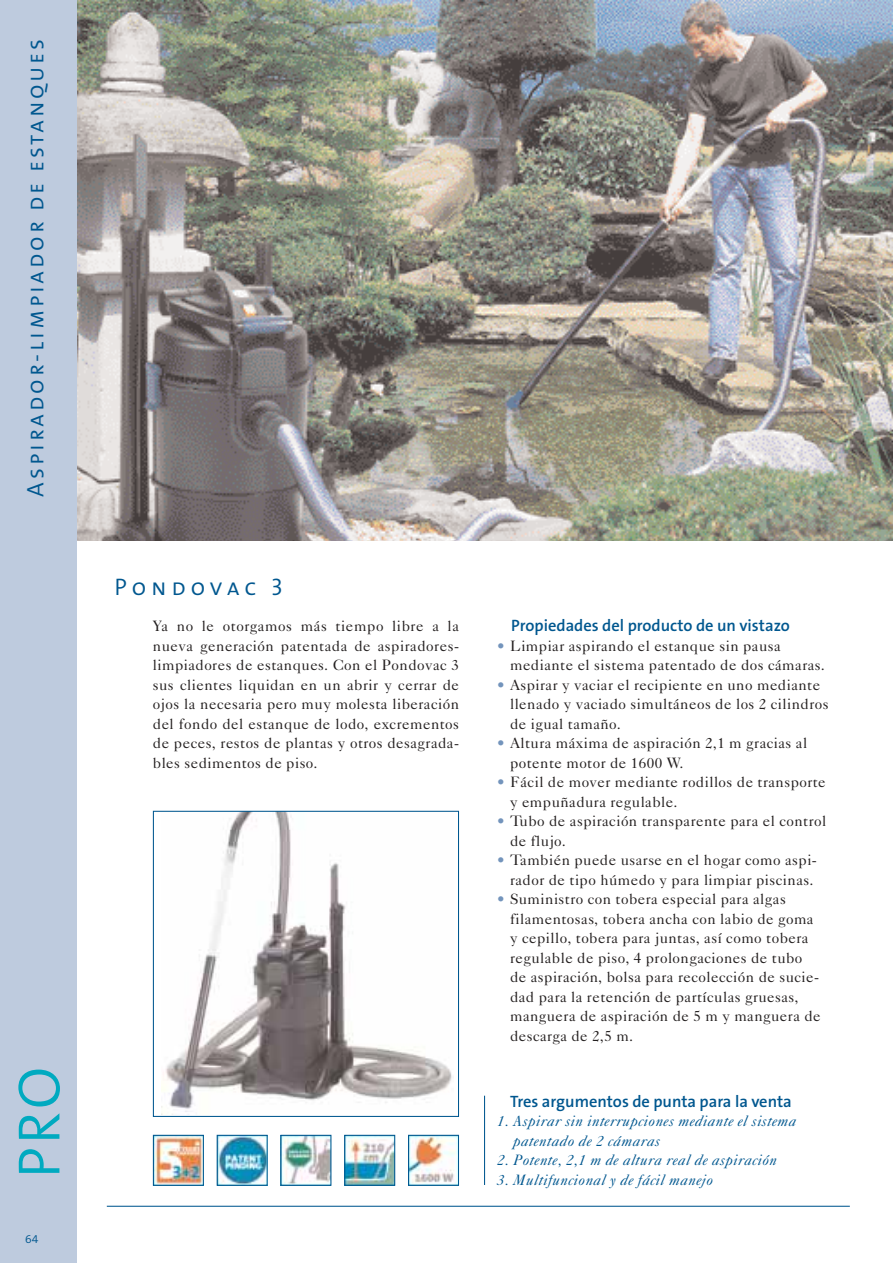
<style>
.page{position:relative;width:893px;height:1263px;background:#fff}
.page>*{position:absolute;margin:0;border:0;box-sizing:border-box;transform-origin:0 0}
.t1{font:60px "The Sans Semi Light Caps";color:#00aac0}
.t2{font:24px "The Sans Semi Light Caps";letter-spacing:.115em;color:#00578f}
.t3{font:24px "The Sans Semi Light Caps";letter-spacing:.2em;color:#00578f}
.t4{font:600 16.5px "The Sans B6";color:#00578f}
.t5{font:15px/19.5px "Caslon Five Forty";letter-spacing:.03em;color:#231f1f}
.t6{font:italic 15px/19.5px "Caslon Five Forty";letter-spacing:.03em;color:#00578f}
.t7{font:300 12px "The Sans B4";color:#00578f}
.s1{color:#7394bc}
</style>
<div class="page">
<hr style="left:107px;top:1206px;width:743px;height:1px;background:#00578f">
<img style="left:76px;top:1px;width:817px;height:540px">
<hr style="left:484px;top:1096px;width:1px;height:89px;background:#00578f">
<div style="left:0;top:1px;width:76px;height:1262px;background:#becbde"></div>
<img style="left:162px;top:813px;width:290px;height:302px">
<div style="left:153px;top:811px;width:306px;height:306px;border:1px solid #00578f"></div>
<img style="left:155px;top:1137px;width:47px;height:47px">
<div style="left:153px;top:1135px;width:51px;height:51px;border:1px solid #00578f"></div>
<img style="left:219px;top:1137px;width:47px;height:47px">
<div style="left:217px;top:1135px;width:51px;height:51px;border:1px solid #00578f"></div>
<img style="left:282px;top:1137px;width:47px;height:47px">
<div style="left:280px;top:1135px;width:51px;height:51px;border:1px solid #00578f"></div>
<img style="left:346px;top:1137px;width:47px;height:47px">
<div style="left:344px;top:1135px;width:51px;height:51px;border:1px solid #00578f"></div>
<img style="left:410px;top:1137px;width:47px;height:47px">
<div style="left:408px;top:1135px;width:51px;height:51px;border:1px solid #00578f"></div>
<h2 class="t2" style="left:21px;top:497px;width:459px;rotate:-90deg">Aspirador-limpiador de estanques</h2>
<h1 class="t1" style="left:4px;top:1178px;width:113px;rotate:-90deg">PRO</h1>
<p class="t7" style="left:25px;top:1234px;width:15px">64</p>
<h2 class="t3" style="left:115px;top:572px;width:170px">Pondovac 3</h2>
<p class="t5" style="left:153px;top:618px;width:308px;text-align:justify">Ya no le otorgamos más tiempo libre a la nueva generación patentada de aspiradores&shy;limpiadores de estanques. Con el Pondovac 3 sus clientes liquidan en un abrir y cerrar de ojos la necesaria pero muy molesta liberación del fondo del estanque de lodo, excrementos de peces, restos de plantas y otros desagrada&shy;bles sedimentos de piso.</p>
<p class="t4" style="left:511px;top:619px;width:280px">Propiedades del producto de un vistazo</p>
<p class="t5" style="left:510px;top:637px;width:316px;text-indent:-13px"><span class="s1">•</span> Limpiar aspirando el estanque sin pausa mediante el sistema patentado de dos cámaras.</p>
<p class="t5" style="left:510px;top:676px;width:320px;text-indent:-13px"><span class="s1">•</span> Aspirar y vaciar el recipiente en uno mediante llenado y vaciado simultáneos de los 2 cilindros de igual tamaño.</p>
<p class="t5" style="left:510px;top:735px;width:299px;text-indent:-13px"><span class="s1">•</span> Altura máxima de aspiración 2,1 m gracias al potente motor de 1600 W.</p>
<p class="t5" style="left:510px;top:774px;width:317px;text-indent:-13px"><span class="s1">•</span> Fácil de mover mediante rodillos de transporte y empuñadura regulable.</p>
<p class="t5" style="left:510px;top:813px;width:318px;text-indent:-13px"><span class="s1">•</span> Tubo de aspiración transparente para el control de flujo.</p>
<p class="t5" style="left:497px;top:852px;width:321px;text-align:right"><span class="s1">•</span> También puede usarse en el hogar como aspi&shy;rador de tipo húmedo y para limpiar piscinas.</p>
<p class="t5" style="left:510px;top:891px;width:312px;text-indent:-13px"><span class="s1">•</span> Suministro con tobera especial para algas filamentosas, tobera ancha con labio de goma y cepillo, tobera para juntas, así como tobera regulable de piso, 4 prolongaciones de tubo de aspiración, bolsa para recolección de sucie&shy;dad para la retención de partículas gruesas, manguera de aspiración de 5 m y manguera de descarga de 2,5 m.</p>
<p class="t4" style="left:510px;top:1095px;width:283px">Tres argumentos de punta para la venta</p>
<p class="t6" style="left:513px;top:1113px;width:284px;text-indent:-16px">1. Aspirar sin interrupciones mediante el sistema patentado de 2 cámaras</p>
<p class="t6" style="left:497px;top:1152px;width:281px">2. Potente, 2,1 m de altura real de aspiración</p>
<p class="t6" style="left:497px;top:1171px;width:217px">3. Multifuncional y de fácil manejo</p>
</div>
